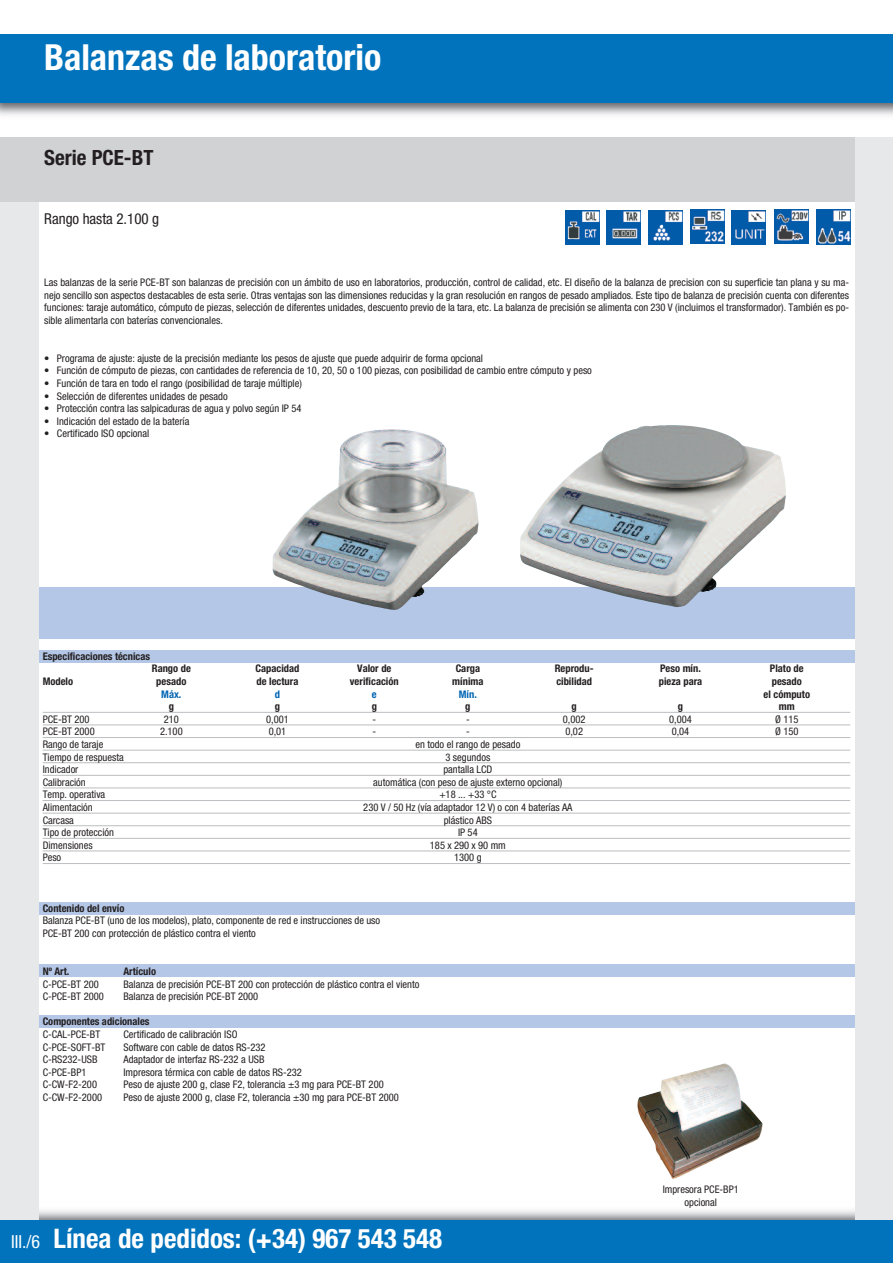
<style>
.page{position:relative;width:893px;height:1263px;background:#fff}
.page>*{position:absolute;margin:0;border:0;box-sizing:border-box;transform-origin:0 0}
.t1{font:700 condensed 36px "Helvetica Neue";color:#fff}
.t2{font:700 condensed 27px "Helvetica Neue";color:#fff}
.t3{font:700 condensed 21px "Helvetica Neue";color:#231f20}
.t4{font:condensed 15px "Helvetica Neue";color:#231f20}
.t5{font:condensed 10.5px/12.6px "Helvetica Neue";color:#231f20}
.t6{font:700 condensed 10.5px "Helvetica Neue";color:#231f20}
.t7{font:700 condensed 10.5px "Helvetica Neue";color:#0164b2}
.s1{font-weight:400;font-size:18px}
</style>
<div class="page">
<div style="left:23px;top:964px;width:850px;height:13px;background:#b5c7e6"></div>
<div style="left:32px;top:1015px;width:838px;height:13px;background:#b5c7e6"></div>
<div style="left:27px;top:902px;width:838px;height:13px;background:#b5c7e6"></div>
<div style="left:22px;top:650px;width:838px;height:13px;background:#b5c7e6"></div>
<div style="left:29px;top:587px;width:841px;height:51px;background:#b5c7e6"></div>
<img style="left:691px;top:210px;width:34px;height:34px">
<img style="left:648px;top:210px;width:34px;height:34px">
<img style="left:606px;top:210px;width:34px;height:34px">
<img style="left:774px;top:210px;width:34px;height:34px">
<img style="left:732px;top:210px;width:34px;height:34px">
<img style="left:816px;top:210px;width:34px;height:34px">
<img style="left:565px;top:210px;width:34px;height:34px">
<img style="left:272px;top:429px;width:207px;height:181px">
<img style="left:520px;top:425px;width:266px;height:182px">
<img style="left:637px;top:1063px;width:126px;height:116px">
<div style="left:0;top:137px;width:38px;height:1126px;background:#e7e8e9"></div>
<div style="left:0;top:137px;width:893px;height:65px;background:#d1d2d4"></div>
<div style="left:855px;top:137px;width:38px;height:1126px;background:#e7e8e9"></div>
<img style="left:0;top:102px;width:893px;height:13px">
<div style="left:0;top:34px;width:893px;height:68px;background:#0073bc"></div>
<div style="left:0;top:1220px;width:893px;height:43px;background:#0073bc"></div>
<hr style="left:43px;top:712px;width:807px;height:1px;background:#bcbdc0">
<hr style="left:43px;top:725px;width:807px;height:1px;background:#bcbdc0">
<hr style="left:43px;top:737px;width:807px;height:1px;background:#bcbdc0">
<hr style="left:43px;top:750px;width:807px;height:1px;background:#bcbdc0">
<hr style="left:43px;top:762px;width:807px;height:1px;background:#bcbdc0">
<hr style="left:43px;top:775px;width:807px;height:1px;background:#bcbdc0">
<hr style="left:43px;top:788px;width:807px;height:1px;background:#bcbdc0">
<hr style="left:43px;top:800px;width:807px;height:1px;background:#bcbdc0">
<hr style="left:43px;top:813px;width:807px;height:1px;background:#bcbdc0">
<hr style="left:43px;top:825px;width:807px;height:1px;background:#bcbdc0">
<hr style="left:43px;top:838px;width:807px;height:1px;background:#bcbdc0">
<hr style="left:43px;top:851px;width:807px;height:1px;background:#bcbdc0">
<hr style="left:43px;top:863px;width:807px;height:1px;background:#bcbdc0">
<h1 class="t1" style="left:44px;top:44px;width:339px">Balanzas de laboratorio</h1>
<h3 class="t3" style="left:44px;top:150px;width:111px">Serie PCE-BT</h3>
<h3 class="t4" style="left:44px;top:213px;width:116px">Rango hasta 2.100 g</h3>
<p class="t5" style="left:44px;top:277px;width:806px;text-align:justify">Las balanzas de la serie PCE-BT son balanzas de precisión con un ámbito de uso en laboratorios, producción, control de calidad, etc. El diseño de la balanza de precision con su superficie tan plana y su ma&shy;nejo sencillo son aspectos destacables de esta serie. Otras ventajas son las dimensiones reducidas y la gran resolución en rangos de pesado ampliados. Este tipo de balanza de precisión cuenta con diferentes funciones: taraje automático, cómputo de piezas, selección de diferentes unidades, descuento previo de la tara, etc. La balanza de precisión se alimenta con 230 V (incluimos el transformador). También es po&shy;sible alimentarla con baterías convencionales.</p>
<p class="t5" style="left:44px;top:353px;width:440px">• Programa de ajuste: ajuste de la precisión mediante los pesos de ajuste que puede adquirir de forma opcional</p>
<p class="t5" style="left:44px;top:365px;width:549px">• Función de cómputo de piezas, con cantidades de referencia de 10, 20, 50 o 100 piezas, con posibilidad de cambio entre cómputo y peso</p>
<p class="t5" style="left:44px;top:378px;width:259px">• Función de tara en todo el rango (posibilidad de taraje múltiple)</p>
<p class="t5" style="left:44px;top:390px;width:185px">• Selección de diferentes unidades de pesado</p>
<p class="t5" style="left:44px;top:403px;width:259px">• Protección contra las salpicaduras de agua y polvo según IP 54</p>
<p class="t5" style="left:44px;top:416px;width:147px">• Indicación del estado de la batería</p>
<p class="t5" style="left:44px;top:428px;width:107px">• Certificado ISO opcional</p>
<p class="t6" style="left:43px;top:652px;width:109px">Especificaciones técnicas</p>
<p class="t6" style="left:152px;top:665px;width:41px">Rango de</p>
<p class="t6" style="left:256px;top:665px;width:45px">Capacidad</p>
<p class="t6" style="left:357px;top:665px;width:36px">Valor de</p>
<p class="t6" style="left:456px;top:665px;width:26px">Carga</p>
<p class="t6" style="left:555px;top:665px;width:40px">Reprodu-</p>
<p class="t6" style="left:660px;top:665px;width:42px">Peso mín.</p>
<p class="t6" style="left:770px;top:665px;width:35px">Plato de</p>
<p class="t6" style="left:43px;top:677px;width:32px">Modelo</p>
<p class="t6" style="left:156px;top:677px;width:32px">pesado</p>
<p class="t6" style="left:257px;top:677px;width:43px">de lectura</p>
<p class="t6" style="left:350px;top:677px;width:50px">verificación</p>
<p class="t6" style="left:452px;top:677px;width:33px">mínima</p>
<p class="t6" style="left:556px;top:677px;width:37px">cibilidad</p>
<p class="t6" style="left:659px;top:677px;width:45px">pieza para</p>
<p class="t6" style="left:772px;top:677px;width:32px">pesado</p>
<p class="t7" style="left:161px;top:690px;width:22px">Máx.</p>
<p class="t7" style="left:275px;top:690px;width:7px">d</p>
<p class="t7" style="left:372px;top:690px;width:6px">e</p>
<p class="t7" style="left:459px;top:690px;width:20px">Mín.</p>
<p class="t6" style="left:764px;top:690px;width:48px">el cómputo</p>
<p class="t6" style="left:169px;top:703px;width:7px">g</p>
<p class="t6" style="left:275px;top:703px;width:7px">g</p>
<p class="t6" style="left:372px;top:703px;width:7px">g</p>
<p class="t6" style="left:465px;top:703px;width:7px">g</p>
<p class="t6" style="left:572px;top:703px;width:7px">g</p>
<p class="t6" style="left:678px;top:703px;width:7px">g</p>
<p class="t6" style="left:779px;top:703px;width:17px">mm</p>
<p class="t5" style="left:43px;top:714px;width:48px">PCE-BT 200</p>
<p class="t5" style="left:164px;top:714px;width:17px">210</p>
<p class="t5" style="left:266px;top:714px;width:24px">0,001</p>
<p class="t5" style="left:372px;top:714px;width:5px">-</p>
<p class="t5" style="left:466px;top:714px;width:5px">-</p>
<p class="t5" style="left:563px;top:714px;width:24px">0,002</p>
<p class="t5" style="left:669px;top:714px;width:24px">0,004</p>
<p class="t5" style="left:775px;top:714px;width:25px">Ø 115</p>
<p class="t5" style="left:43px;top:726px;width:54px">PCE-BT 2000</p>
<p class="t5" style="left:160px;top:726px;width:24px">2.100</p>
<p class="t5" style="left:269px;top:726px;width:19px">0,01</p>
<p class="t5" style="left:372px;top:726px;width:5px">-</p>
<p class="t5" style="left:466px;top:726px;width:5px">-</p>
<p class="t5" style="left:565px;top:726px;width:19px">0,02</p>
<p class="t5" style="left:672px;top:726px;width:19px">0,04</p>
<p class="t5" style="left:775px;top:726px;width:25px">Ø 150</p>
<p class="t5" style="left:43px;top:739px;width:62px">Rango de taraje</p>
<p class="t5" style="left:415px;top:739px;width:106px">en todo el rango de pesado</p>
<p class="t5" style="left:43px;top:751px;width:83px">Tiempo de respuesta</p>
<p class="t5" style="left:445px;top:751px;width:46px">3 segundos</p>
<p class="t5" style="left:43px;top:764px;width:37px">Indicador</p>
<p class="t5" style="left:443px;top:764px;width:51px">pantalla LCD</p>
<p class="t5" style="left:43px;top:777px;width:45px">Calibración</p>
<p class="t5" style="left:373px;top:777px;width:191px">automática (con peso de ajuste externo opcional)</p>
<p class="t5" style="left:43px;top:789px;width:64px">Temp. operativa</p>
<p class="t5" style="left:439px;top:789px;width:59px">+18 ... +33 °C</p>
<p class="t5" style="left:43px;top:802px;width:52px">Alimentación</p>
<p class="t5" style="left:363px;top:802px;width:211px">230 V / 50 Hz (vía adaptador 12 V) o con 4 baterías AA</p>
<p class="t5" style="left:43px;top:814px;width:33px">Carcasa</p>
<p class="t5" style="left:444px;top:814px;width:50px">plástico ABS</p>
<p class="t5" style="left:43px;top:827px;width:73px">Tipo de protección</p>
<p class="t5" style="left:458px;top:827px;width:21px">IP 54</p>
<p class="t5" style="left:43px;top:840px;width:51px">Dimensiones</p>
<p class="t5" style="left:430px;top:840px;width:77px">185 x 290 x 90 mm</p>
<p class="t5" style="left:43px;top:852px;width:20px">Peso</p>
<p class="t5" style="left:454px;top:852px;width:29px">1300 g</p>
<p class="t6" style="left:43px;top:904px;width:83px">Contenido del envío</p>
<p class="t5" style="left:43px;top:915px;width:339px">Balanza PCE-BT (uno de los modelos), plato, componente de red e instrucciones de uso<br>PCE-BT 200 con protección de plástico contra el viento</p>
<p class="t6" style="left:43px;top:967px;width:28px">Nº Art.</p>
<p class="t6" style="left:123px;top:967px;width:34px">Artículo</p>
<p class="t5" style="left:43px;top:978px;width:58px">C-PCE-BT 200</p>
<p class="t5" style="left:123px;top:978px;width:298px">Balanza de precisión PCE-BT 200 con protección de plástico contra el viento</p>
<p class="t5" style="left:43px;top:991px;width:63px">C-PCE-BT 2000</p>
<p class="t5" style="left:123px;top:991px;width:136px">Balanza de precisión PCE-BT 2000</p>
<p class="t6" style="left:43px;top:1018px;width:108px">Componentes adicionales</p>
<p class="t5" style="left:43px;top:1029px;width:59px">C-CAL-PCE-BT</p>
<p class="t5" style="left:123px;top:1029px;width:116px">Certificado de calibración ISO</p>
<p class="t5" style="left:43px;top:1041px;width:64px">C-PCE-SOFT-BT</p>
<p class="t5" style="left:123px;top:1041px;width:144px">Software con cable de datos RS-232</p>
<p class="t5" style="left:43px;top:1054px;width:56px">C-RS232-USB</p>
<p class="t5" style="left:123px;top:1054px;width:143px">Adaptador de interfaz RS-232 a USB</p>
<p class="t5" style="left:43px;top:1066px;width:45px">C-PCE-BP1</p>
<p class="t5" style="left:123px;top:1066px;width:180px">Impresora térmica con cable de datos RS-232</p>
<p class="t5" style="left:43px;top:1079px;width:56px">C-CW-F2-200</p>
<p class="t5" style="left:123px;top:1079px;width:262px">Peso de ajuste 200 g, clase F2, tolerancia ±3 mg para PCE-BT 200</p>
<p class="t5" style="left:43px;top:1092px;width:61px">C-CW-F2-2000</p>
<p class="t5" style="left:123px;top:1092px;width:277px">Peso de ajuste 2000 g, clase F2, tolerancia ±30 mg para PCE-BT 2000</p>
<h2 class="t2" style="left:11px;top:1229px;width:433px"><span class="s1">III./6</span> Línea de pedidos: (+34) 967 543 548</h2>
<p class="t5" style="left:663px;top:1184px;width:78px;text-align:center">Impresora PCE-BP1 opcional</p>
</div>
